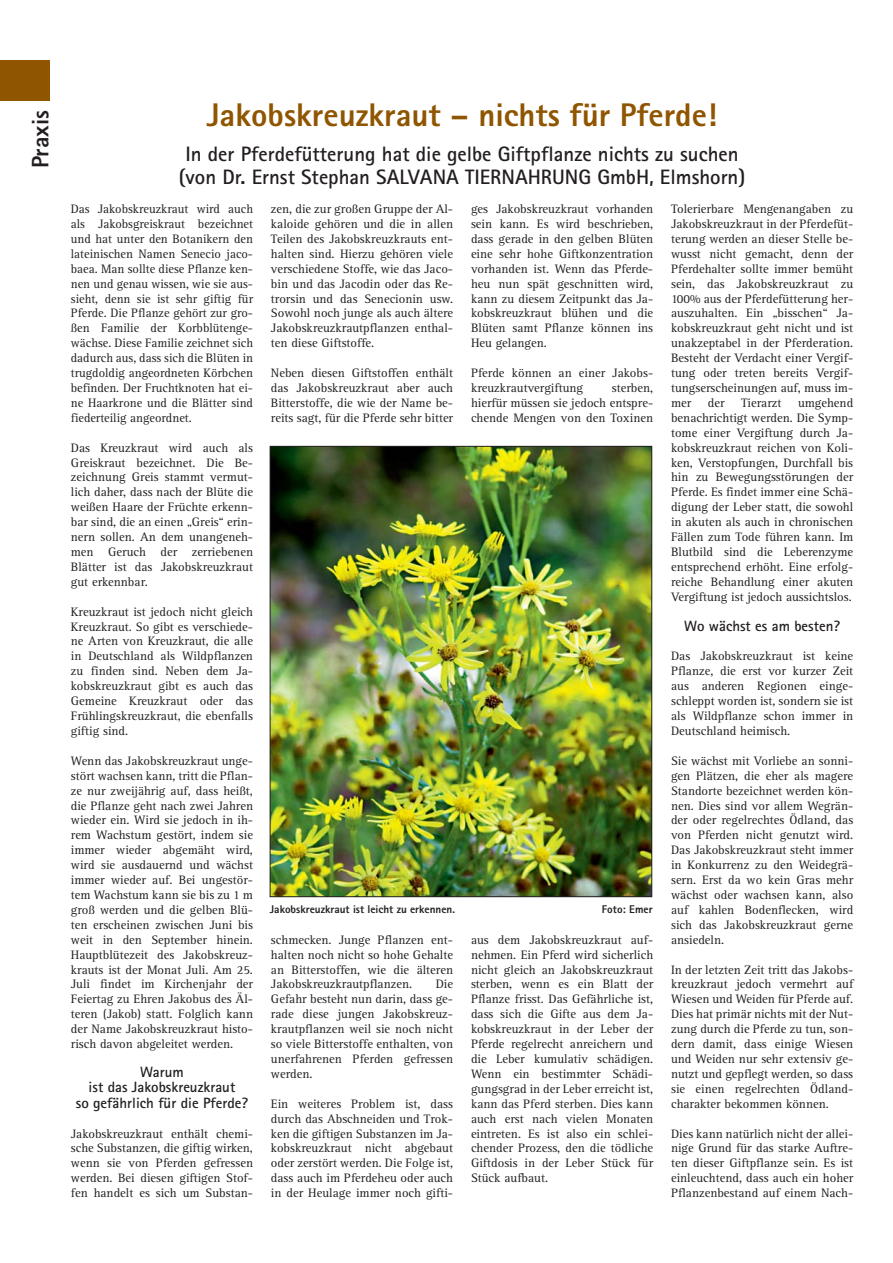
<style>
.page{position:relative;width:893px;height:1263px;background:#fff}
.page>*{position:absolute;margin:0;border:0;box-sizing:border-box;transform-origin:0 0}
.t1{font:800 32.85px "Rotis Sans Serif";color:#8f5500}
.t2{font:800 23.85px "Rotis Sans Serif";color:#231f20}
.t3{font:700 20.85px/22.4px "Rotis Sans Serif";color:#231f20;text-align:center}
.t4{font:700 14.85px/14.9px "Rotis Sans Serif";color:#231f20;text-align:center}
.t5{font:12.6px/14.9px "Rotis Serif";color:#231f20;text-align:justify}
.t6{font:800 11.25px "Rotis Sans Serif";color:#231f20}
</style>
<div class="page">
<div style="left:0;top:60px;width:50px;height:40px;background:#8f5500"></div>
<img style="left:272px;top:448px;width:378px;height:447px">
<h2 class="t2" style="left:32px;top:168px;width:60px;rotate:-90deg">Praxis</h2>
<h1 class="t1" style="left:207px;top:103px;width:512px">Jakobskreuzkraut – nichts für Pferde!</h1>
<h3 class="t3" style="left:179px;top:145px;width:568px">In der Pferdefütterung hat die gelbe Giftpflanze nichts zu suchen (von Dr. Ernst Stephan SALVANA TIERNAHRUNG GmbH, Elmshorn)</h3>
<p class="t5" style="left:71px;top:203px;width:184px">Das Jakobskreuzkraut wird auch als Jakobsgreiskraut bezeichnet und hat unter den Botanikern den lateinischen Namen Senecio jaco&shy;baea. Man sollte diese Pflanze ken&shy;nen und genau wissen, wie sie aus&shy;sieht, denn sie ist sehr giftig für Pferde. Die Pflanze gehört zur gro&shy;ßen Familie der Korbblütenge&shy;wächse. Diese Familie zeichnet sich dadurch aus, dass sich die Blüten in trugdoldig angeordneten Körbchen befinden. Der Fruchtknoten hat ei&shy;ne Haarkrone und die Blätter sind fiederteilig angeordnet.</p>
<p class="t5" style="left:71px;top:441px;width:184px">Das Kreuzkraut wird auch als Greiskraut bezeichnet. Die Be&shy;zeichnung Greis stammt vermut&shy;lich daher, dass nach der Blüte die weißen Haare der Früchte erkenn&shy;bar sind, die an einen „Greis“ erin&shy;nern sollen. An dem unangeneh&shy;men Geruch der zerriebenen Blätter ist das Jakobskreuzkraut gut erkennbar.</p>
<p class="t5" style="left:71px;top:605px;width:184px">Kreuzkraut ist jedoch nicht gleich Kreuzkraut. So gibt es verschiede&shy;ne Arten von Kreuzkraut, die alle in Deutschland als Wildpflanzen zu finden sind. Neben dem Ja&shy;kobskreuzkraut gibt es auch das Gemeine Kreuzkraut oder das Frühlingskreuzkraut, die ebenfalls giftig sind.</p>
<p class="t5" style="left:71px;top:754px;width:184px">Wenn das Jakobskreuzkraut unge&shy;stört wachsen kann, tritt die Pflan&shy;ze nur zweijährig auf, dass heißt, die Pflanze geht nach zwei Jahren wieder ein. Wird sie jedoch in ih&shy;rem Wachstum gestört, indem sie immer wieder abgemäht wird, wird sie ausdauernd und wächst immer wieder auf. Bei ungestör&shy;tem Wachstum kann sie bis zu 1 m groß werden und die gelben Blü&shy;ten erscheinen zwischen Juni bis weit in den September hinein.<br>Hauptblütezeit des Jakobskreuz&shy;krauts ist der Monat Juli. Am 25.<br>Juli findet im Kirchenjahr der Feiertag zu Ehren Jakobus des Äl&shy;teren (Jakob) statt. Folglich kann der Name Jakobskreuzkraut histo&shy;risch davon abgeleitet werden.</p>
<p class="t4" style="left:89px;top:1066px;width:148px">Warum<br>ist das Jakobskreuzkraut</p>
<p class="t4" style="left:76px;top:1098px;width:174px">so gefährlich für die Pferde?</p>
<p class="t5" style="left:71px;top:1127px;width:184px">Jakobskreuzkraut enthält chemi&shy;sche Substanzen, die giftig wirken, wenn sie von Pferden gefressen werden. Bei diesen giftigen Stof&shy;fen handelt es sich um Substan-</p>
<p class="t5" style="left:271px;top:203px;width:184px">zen, die zur großen Gruppe der Al&shy;kaloide gehören und die in allen Teilen des Jakobskreuzkrauts ent&shy;halten sind. Hierzu gehören viele verschiedene Stoffe, wie das Jaco&shy;bin und das Jacodin oder das Re&shy;trorsin und das Senecionin usw.<br>Sowohl noch junge als auch ältere Jakobskreuzkrautpflanzen enthal&shy;ten diese Giftstoffe.</p>
<p class="t5" style="left:271px;top:367px;width:184px">Neben diesen Giftstoffen enthält das Jakobskreuzkraut aber auch Bitterstoffe, die wie der Name be&shy;reits sagt, für die Pferde sehr bitter</p>
<p class="t5" style="left:471px;top:203px;width:184px">ges Jakobskreuzkraut vorhanden sein kann. Es wird beschrieben, dass gerade in den gelben Blüten eine sehr hohe Giftkonzentration vorhanden ist. Wenn das Pferde&shy;heu nun spät geschnitten wird, kann zu diesem Zeitpunkt das Ja&shy;kobskreuzkraut blühen und die Blüten samt Pflanze können ins Heu gelangen.</p>
<p class="t5" style="left:471px;top:367px;width:184px">Pferde können an einer Jakobs&shy;kreuzkrautvergiftung</p>
<p class="t5" style="left:471px;top:382px;width:184px;text-indent:141px">sterben, hierfür müssen sie jedoch entspre&shy;chende Mengen von den Toxinen</p>
<p class="t6" style="left:270px;top:906px;width:187px">Jakobskreuzkraut ist leicht zu erkennen.</p>
<p class="t6" style="left:602px;top:906px;width:52px">Foto: Emer</p>
<p class="t5" style="left:271px;top:933px;width:184px">schmecken. Junge Pflanzen ent&shy;halten noch nicht so hohe Gehalte an Bitterstoffen, wie die älteren Jakobskreuzkrautpflanzen.</p>
<p class="t5" style="left:271px;top:978px;width:184px;text-indent:165px">Die Gefahr besteht nun darin, dass ge&shy;rade diese jungen Jakobskreuz&shy;krautpflanzen weil sie noch nicht so viele Bitterstoffe enthalten, von unerfahrenen Pferden gefressen werden.</p>
<p class="t5" style="left:271px;top:1097px;width:184px">Ein weiteres Problem ist, dass durch das Abschneiden und Trok&shy;ken die giftigen Substanzen im Ja&shy;kobskreuzkraut nicht abgebaut oder zerstört werden. Die Folge ist, dass auch im Pferdeheu oder auch in der Heulage immer noch gifti-</p>
<p class="t5" style="left:471px;top:933px;width:184px">aus dem Jakobskreuzkraut auf&shy;nehmen. Ein Pferd wird sicherlich nicht gleich an Jakobskreuzkraut sterben, wenn es ein Blatt der Pflanze frisst. Das Gefährliche ist, dass sich die Gifte aus dem Ja&shy;kobskreuzkraut in der Leber der Pferde regelrecht anreichern und die Leber kumulativ schädigen.<br>Wenn ein bestimmter Schädi&shy;gungsgrad in der Leber erreicht ist, kann das Pferd sterben. Dies kann auch erst nach vielen Monaten eintreten. Es ist also ein schlei&shy;chender Prozess, den die tödliche Giftdosis in der Leber Stück für Stück aufbaut.</p>
<p class="t5" style="left:671px;top:203px;width:184px">Tolerierbare Mengenangaben zu Jakobskreuzkraut in der Pferdefüt&shy;terung werden an dieser Stelle be&shy;wusst nicht gemacht, denn der Pferdehalter sollte immer bemüht sein, das Jakobskreuzkraut zu 100% aus der Pferdefütterung her&shy;auszuhalten. Ein „bisschen“ Ja&shy;kobskreuzkraut geht nicht und ist unakzeptabel in der Pferderation.<br>Besteht der Verdacht einer Vergif&shy;tung oder treten bereits Vergif&shy;tungserscheinungen auf, muss im&shy;mer</p>
<p class="t5" style="left:671px;top:396px;width:184px;text-indent:127px">umgehend benachrichtigt werden. Die Symp&shy;tome einer Vergiftung durch Ja&shy;kobskreuzkraut reichen von Koli&shy;ken, Verstopfungen, Durchfall bis hin zu Bewegungsstörungen der Pferde. Es findet immer eine Schä&shy;digung der Leber statt, die sowohl in akuten als auch in chronischen Fällen zum Tode führen kann. Im Blutbild sind die Leberenzyme entsprechend erhöht. Eine erfolg&shy;reiche Behandlung einer akuten Vergiftung ist jedoch aussichtslos.</p>
<p class="t4" style="left:684px;top:620px;width:157px">Wo wächst es am besten?</p>
<p class="t5" style="left:671px;top:650px;width:184px">Das Jakobskreuzkraut ist keine Pflanze, die erst vor kurzer Zeit aus anderen Regionen einge&shy;schleppt worden ist, sondern sie ist als Wildpflanze schon immer in Deutschland heimisch.</p>
<p class="t5" style="left:671px;top:754px;width:184px">Sie wächst mit Vorliebe an sonni&shy;gen Plätzen, die eher als magere Standorte bezeichnet werden kön&shy;nen. Dies sind vor allem Wegrän&shy;der oder regelrechtes Ödland, das von Pferden nicht genutzt wird.<br>Das Jakobskreuzkraut steht immer in Konkurrenz zu den Weidegrä&shy;sern. Erst da wo kein Gras mehr wächst oder wachsen kann, also auf kahlen Bodenflecken, wird sich das Jakobskreuzkraut gerne ansiedeln.</p>
<p class="t5" style="left:671px;top:963px;width:184px">In der letzten Zeit tritt das Jakobs&shy;kreuzkraut jedoch vermehrt auf Wiesen und Weiden für Pferde auf.<br>Dies hat primär nichts mit der Nut&shy;zung durch die Pferde zu tun, son&shy;dern damit, dass einige Wiesen und Weiden nur sehr extensiv ge&shy;nutzt und gepflegt werden, so dass sie einen regelrechten Ödland&shy;charakter bekommen können.</p>
<p class="t5" style="left:671px;top:1127px;width:184px">Dies kann natürlich nicht der allei&shy;nige Grund für das starke Auftre&shy;ten dieser Giftpflanze sein. Es ist einleuchtend, dass auch ein hoher Pflanzenbestand auf einem Nach-</p>
<p class="t5" style="left:707px;top:396px;width:18px">der</p>
<p class="t5" style="left:741px;top:396px;width:42px">Tierarzt</p>
</div>
